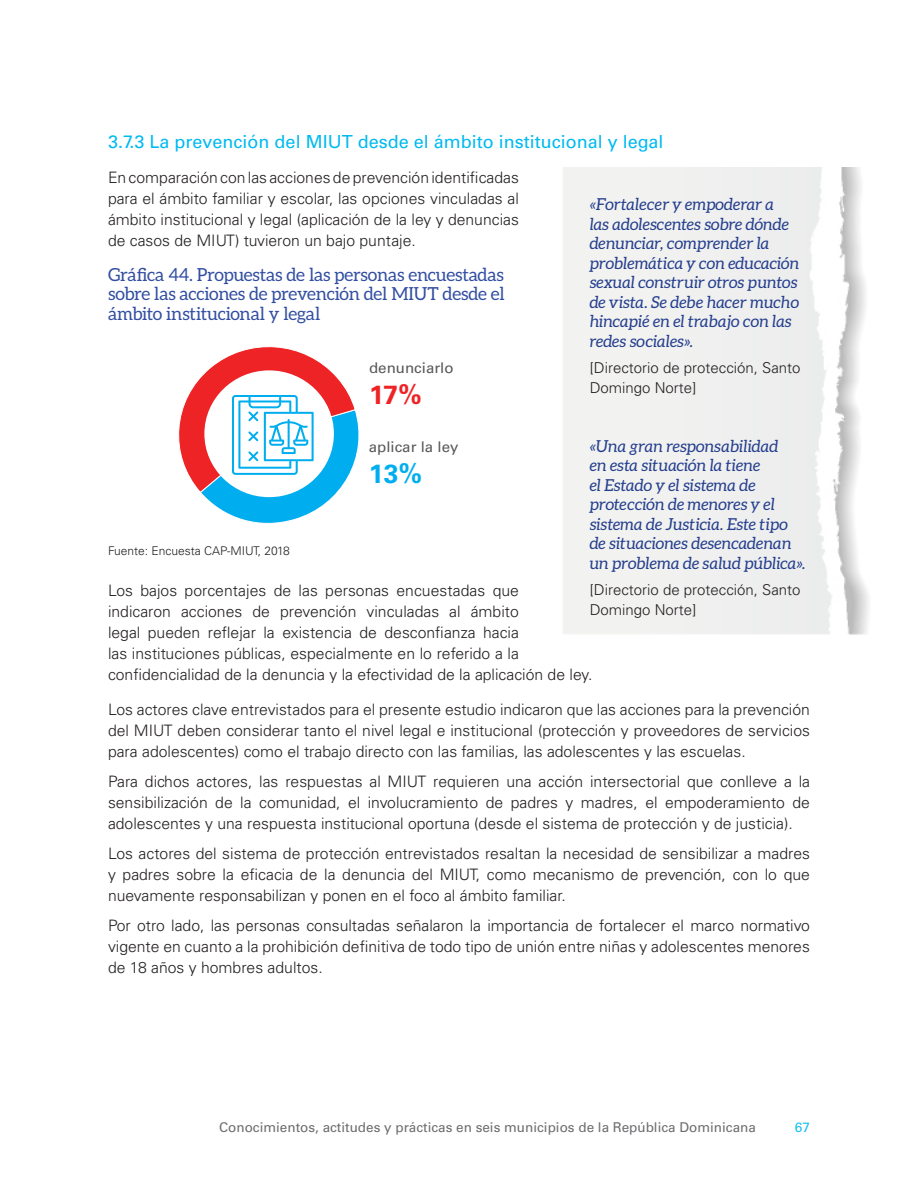
<style>
.page{position:relative;width:918px;height:1188px;background:#fff}
.page>*{position:absolute;margin:0;border:0;box-sizing:border-box;transform-origin:0 0}
.t1{font:700 26.25px "Univers LT Std";color:#ee2325}
.t2{font:700 26.25px "Univers LT Std";color:#00aeef}
.Título_gráfico{font:18px/19.5px "Aleo";letter-spacing:-.015em;color:#324ea1;text-align:justify}
.Sub_texto{font:18px "Univers LT Std";color:#00baf1}
.Testimonio{font:italic 16.5px/19.5px "Aleo";color:#253f8e}
.Texto_base{font:300 15.75px/21px "Univers LT Std";color:#231f20;text-align:justify}
.Pie_de_página{font:300 15.75px/21px "Univers LT Std";color:#231f20}
.Texto_base-2{font:300 15px/19.5px "Univers LT Std";color:#231f20}
.t3{font:14.7px "Univers LT Std";color:#57585a}
.t4{font:13.5px "Univers LT Std";color:#6c6d70}
.t5{font:13.5px "Univers LT Std";color:#15c0f2}
.Pie_de_página-2{font:300 12px "Univers LT Std";color:#231f20}
</style>
<div class="page">
<svg style="left:178px;top:346px;width:181px;height:178px"></svg>
<img style="left:563px;top:168px;width:306px;height:466px">
<p class="Sub_texto" style="left:108px;top:131px;width:557px">3.7.3 La prevención del MIUT desde el ámbito institucional y legal</p>
<p class="Texto_base" style="left:108px;top:166px;width:412px">En comparación con las acciones de prevención identificadas para el ámbito familiar y escolar, las opciones vinculadas al ámbito institucional y legal (aplicación de la ley y denuncias de casos de MIUT) tuvieron un bajo puntaje.</p>
<p class="Título_gráfico" style="left:108px;top:264px;width:398px">Gráfica 44. Propuestas de las personas encuestadas sobre las acciones de prevención del MIUT desde el ámbito institucional y legal</p>
<p class="t3" style="left:369px;top:359px;width:86px">denunciarlo</p>
<p class="t1" style="left:369px;top:379px;width:54px">17%</p>
<p class="t3" style="left:369px;top:438px;width:91px">aplicar la ley</p>
<p class="t2" style="left:369px;top:459px;width:55px">13%</p>
<p class="Testimonio" style="left:590px;top:195px;width:211px">«Fortalecer y empoderar a<br>las adolescentes sobre dónde denunciar, comprender la problemática y con educación sexual construir otros puntos de vista. Se debe hacer mucho hincapié en el trabajo con las redes sociales».</p>
<p class="Texto_base-2" style="left:590px;top:358px;width:212px">[Directorio de protección, Santo<br>Domingo Norte]</p>
<p class="Testimonio" style="left:590px;top:436px;width:217px">«Una gran responsabilidad<br>en esta situación la tiene<br>el Estado y el sistema de protección de menores y el sistema de Justicia. Este tipo de situaciones desencadenan un problema de salud pública».</p>
<p class="Texto_base-2" style="left:590px;top:580px;width:212px">[Directorio de protección, Santo<br>Domingo Norte]</p>
<p class="Pie_de_página-2" style="left:108px;top:543px;width:183px">Fuente: Encuesta CAP-MIUT, 2018</p>
<p class="Pie_de_página" style="left:108px;top:580px;width:486px">Los bajos porcentajes de las personas encuestadas que<br>indicaron acciones de prevención vinculadas al ámbito<br>legal pueden reflejar la existencia de desconfianza hacia<br>las instituciones públicas, especialmente en lo referido a la confidencialidad de la denuncia y la efectividad de la aplicación de ley.</p>
<p class="Texto_base" style="left:108px;top:699px;width:704px">Los actores clave entrevistados para el presente estudio indicaron que las acciones para la prevención del MIUT deben considerar tanto el nivel legal e institucional (protección y proveedores de servicios para adolescentes) como el trabajo directo con las familias, las adolescentes y las escuelas.</p>
<p class="Texto_base" style="left:108px;top:771px;width:704px">Para dichos actores, las respuestas al MIUT requieren una acción intersectorial que conlleve a la sensibilización de la comunidad, el involucramiento de padres y madres, el empoderamiento de adolescentes y una respuesta institucional oportuna (desde el sistema de protección y de justicia).</p>
<p class="Texto_base" style="left:108px;top:843px;width:704px">Los actores del sistema de protección entrevistados resaltan la necesidad de sensibilizar a madres y padres sobre la eficacia de la denuncia del MIUT, como mecanismo de prevención, con lo que nuevamente responsabilizan y ponen en el foco al ámbito familiar.</p>
<p class="Texto_base" style="left:108px;top:915px;width:704px">Por otro lado, las personas consultadas señalaron la importancia de fortalecer el marco normativo vigente en cuanto a la prohibición definitiva de todo tipo de unión entre niñas y adolescentes menores de 18 años y hombres adultos.</p>
<p class="t4" style="left:219px;top:1119px;width:538px">Conocimientos, actitudes y prácticas en seis municipios de la República Dominicana</p>
<p class="t5" style="left:795px;top:1119px;width:17px">67</p>
</div>
